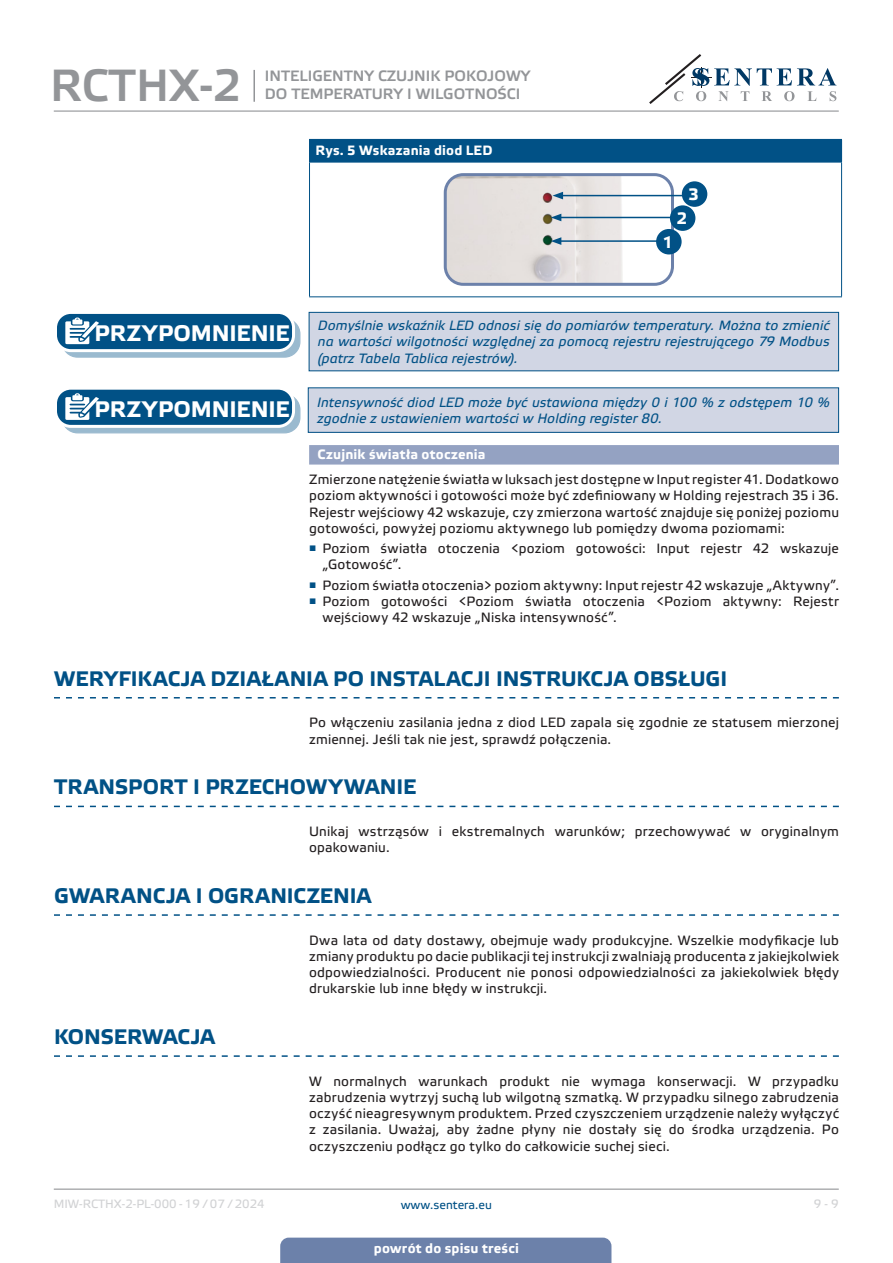
<style>
.page{position:relative;width:893px;height:1263px;background:#fff}
.page>*{position:absolute;margin:0;border:0;box-sizing:border-box;transform-origin:0 0}
.t1{font:45px "Etelka Medium Pro";color:#939598}
.t2{font:700 22.5px "Etelka Text Pro";letter-spacing:-.005em;color:#fff}
.t3{font:700 21px "Etelka Text Pro";color:#015186}
.TABLE_TEXT_WHITE{font:700 16.5px "Etelka Text Pro";color:#fff}
.t4{font:15px/18px "Etelka Medium Pro";color:#939598}
.body{font:13.5px/16.2px "Etelka Text Pro";letter-spacing:.015em;color:#231f20}
.attention{font:italic 13.5px/16.2px "Etelka Text Pro";letter-spacing:.01em;color:#015186;text-align:justify}
.Number-roman{font:700 13.5px "Etelka Text Pro";letter-spacing:.02em;color:#fff}
.table_text{font:700 13.5px "Etelka Text Pro";letter-spacing:.015em;color:#fff}
.t5{font:12px "Etelka Text Pro";color:#d1d2d4}
.t6{font:12px "Etelka Text Pro";color:#015186}
</style>
<div class="page">
<hr style="left:54px;top:111px;width:785px;height:1px;background:#939598">
<hr style="left:54px;top:1188px;width:785px;height:2px;background:#939598">
<svg style="left:649px;top:54px;width:187px;height:50px"></svg>
<div style="left:280px;top:1237px;width:331px;height:26px;background:#6c81aa"></div>
<hr style="left:253px;top:70px;width:2px;height:32px;background:#939598">
<div style="left:309px;top:445px;width:530px;height:20px;background:#94a2c2"></div>
<svg style="left:54px;top:697px;width:785px;height:1px"></svg>
<div style="left:309px;top:139px;width:533px;height:23px;background:#015186"></div>
<hr style="left:309px;top:162px;width:533px;height:1px;background:#015186">
<hr style="left:309px;top:162px;width:1px;height:134px;background:#015186">
<hr style="left:841px;top:162px;width:1px;height:134px;background:#015186">
<hr style="left:309px;top:296px;width:533px;height:1px;background:#015186">
<img style="left:448px;top:177px;width:176px;height:105px">
<div style="left:444px;top:173px;width:230px;height:113px;border:3px solid #6c81aa;border-radius:18px"></div>
<hr style="left:561px;top:195px;width:129px;height:1px;background:#015186">
<svg style="left:553px;top:192px;width:10px;height:7px"></svg>
<hr style="left:559px;top:217px;width:118px;height:1px;background:#015186">
<svg style="left:551px;top:214px;width:10px;height:7px"></svg>
<hr style="left:559px;top:240px;width:118px;height:2px;background:#015186">
<svg style="left:551px;top:237px;width:10px;height:8px"></svg>
<div style="left:682px;top:181px;width:25px;height:26px;background:#015186;border-radius:50%"></div>
<div style="left:670px;top:205px;width:25px;height:26px;background:#015186;border-radius:50%"></div>
<div style="left:656px;top:229px;width:26px;height:25px;background:#015186;border-radius:50%"></div>
<div style="left:62px;top:319px;width:238px;height:38px;background:linear-gradient(to right,#99bacf,#9bbbd0);border-radius:15px"></div>
<div style="left:62px;top:318px;width:238px;height:40px;border:1px solid #015186;border-radius:15px"></div>
<div style="left:56px;top:312px;width:238px;height:39px;background:#015186;border-radius:15px"></div>
<div style="left:54px;top:311px;width:241px;height:41px;border:3px solid #fff;border-radius:15px"></div>
<svg style="left:65px;top:317px;width:51px;height:34px"></svg>
<div style="left:309px;top:312px;width:530px;height:59px;background:#d1d6e4"></div>
<div style="left:309px;top:312px;width:530px;height:59px;border:1px solid #015186"></div>
<div style="left:62px;top:394px;width:238px;height:39px;background:#9abacf;border-radius:15px"></div>
<div style="left:62px;top:394px;width:238px;height:39px;border:1px solid #015186;border-radius:15px"></div>
<div style="left:56px;top:388px;width:238px;height:38px;background:#015186;border-radius:15px"></div>
<div style="left:54px;top:387px;width:241px;height:41px;border:3px solid #fff;border-radius:15px"></div>
<svg style="left:65px;top:393px;width:51px;height:34px"></svg>
<div style="left:308px;top:388px;width:531px;height:44px;background:#d1d6e4"></div>
<div style="left:308px;top:387px;width:531px;height:46px;border:1px solid #015186"></div>
<svg style="left:54px;top:806px;width:785px;height:1px"></svg>
<svg style="left:54px;top:914px;width:785px;height:2px"></svg>
<svg style="left:54px;top:1055px;width:785px;height:2px"></svg>
<h1 class="t1" style="left:50px;top:61px;width:193px">RCTHX-2</h1>
<p class="t4" style="left:265px;top:67px;width:267px">INTELIGENTNY CZUJNIK POKOJOWY<br>DO TEMPERATURY I WILGOTNOŚCI</p>
<p class="table_text" style="left:315px;top:143px;width:179px">Rys. 5 Wskazania diod LED</p>
<p class="TABLE_TEXT_WHITE" style="left:689px;top:185px;width:12px">3</p>
<p class="TABLE_TEXT_WHITE" style="left:677px;top:209px;width:12px">2</p>
<p class="TABLE_TEXT_WHITE" style="left:663px;top:233px;width:12px">1</p>
<p class="t2" style="left:95px;top:321px;width:196px">PRZYPOMNIENIE</p>
<p class="attention" style="left:318px;top:318px;width:513px">Domyślnie wskaźnik LED odnosi się do pomiarów temperatury. Można to zmienić na wartości wilgotności względnej za pomocą rejestru rejestrującego 79 Modbus (patrz Tabela Tablica rejestrów).</p>
<p class="t2" style="left:95px;top:397px;width:196px">PRZYPOMNIENIE</p>
<p class="attention" style="left:317px;top:395px;width:514px">Intensywność diod LED może być ustawiona między 0 i 100 % z odstępem 10 % zgodnie z ustawieniem wartości w Holding register 80.</p>
<p class="Number-roman" style="left:318px;top:447px;width:169px">Czujnik światła otoczenia</p>
<p class="body" style="left:309px;top:472px;width:531px;text-align:justify">Zmierzone natężenie światła w luksach jest dostępne w Input register 41. Dodatkowo poziom aktywności i gotowości może być zdefiniowany w Holding rejestrach 35 i 36.<br>Rejestr wejściowy 42 wskazuje, czy zmierzona wartość znajduje się poniżej poziomu gotowości, powyżej poziomu aktywnego lub pomiędzy dwoma poziomami:</p>
<p class="body" style="left:322px;top:541px;width:518px;text-indent:-13px"><sup>■</sup> Poziom światła otoczenia &lt;poziom gotowości: Input rejestr 42 wskazuje „Gotowość”.</p>
<p class="body" style="left:309px;top:578px;width:531px"><sup>■</sup> Poziom światła otoczenia&gt; poziom aktywny: Input rejestr 42 wskazuje „Aktywny”.</p>
<p class="body" style="left:322px;top:594px;width:518px;text-indent:-13px"><sup>■</sup> Poziom gotowości &lt;Poziom światła otoczenia &lt;Poziom aktywny: Rejestr wejściowy 42 wskazuje „Niska intensywność”.</p>
<p class="t3" style="left:54px;top:667px;width:675px">WERYFIKACJA DZIAŁANIA PO INSTALACJI INSTRUKCJA OBSŁUGI</p>
<p class="body" style="left:309px;top:715px;width:531px">Po włączeniu zasilania jedna z diod LED zapala się zgodnie ze statusem mierzonej zmiennej. Jeśli tak nie jest, sprawdź połączenia.</p>
<p class="t3" style="left:54px;top:775px;width:364px">TRANSPORT I PRZECHOWYWANIE</p>
<p class="body" style="left:309px;top:824px;width:531px">Unikaj wstrząsów i ekstremalnych warunków; przechowywać w oryginalnym opakowaniu.</p>
<p class="t3" style="left:54px;top:884px;width:319px">GWARANCJA I OGRANICZENIA</p>
<p class="body" style="left:309px;top:933px;width:531px;text-align:justify">Dwa lata od daty dostawy, obejmuje wady produkcyjne. Wszelkie modyfikacje lub zmiany produktu po dacie publikacji tej instrukcji zwalniają producenta z jakiejkolwiek odpowiedzialności. Producent nie ponosi odpowiedzialności za jakiekolwiek błędy drukarskie lub inne błędy w instrukcji.</p>
<p class="t3" style="left:54px;top:1025px;width:163px">KONSERWACJA</p>
<p class="body" style="left:309px;top:1074px;width:531px;text-align:justify">W normalnych warunkach produkt nie wymaga konserwacji. W przypadku zabrudzenia wytrzyj suchą lub wilgotną szmatką. W przypadku silnego zabrudzenia oczyść nieagresywnym produktem. Przed czyszczeniem urządzenie należy wyłączyć z zasilania. Uważaj, aby żadne płyny nie dostały się do środka urządzenia. Po oczyszczeniu podłącz go tylko do całkowicie suchej sieci.</p>
<p class="t5" style="left:54px;top:1197px;width:212px">MIW-RCTHX-2-PL-000 - 19 / 07 / 2024</p>
<p class="t6" style="left:401px;top:1198px;width:93px">www.sentera.eu</p>
<p class="t5" style="left:814px;top:1197px;width:27px">9 - 9</p>
<p class="Number-roman" style="left:374px;top:1240px;width:147px">powrót do spisu treści</p>
</div>
